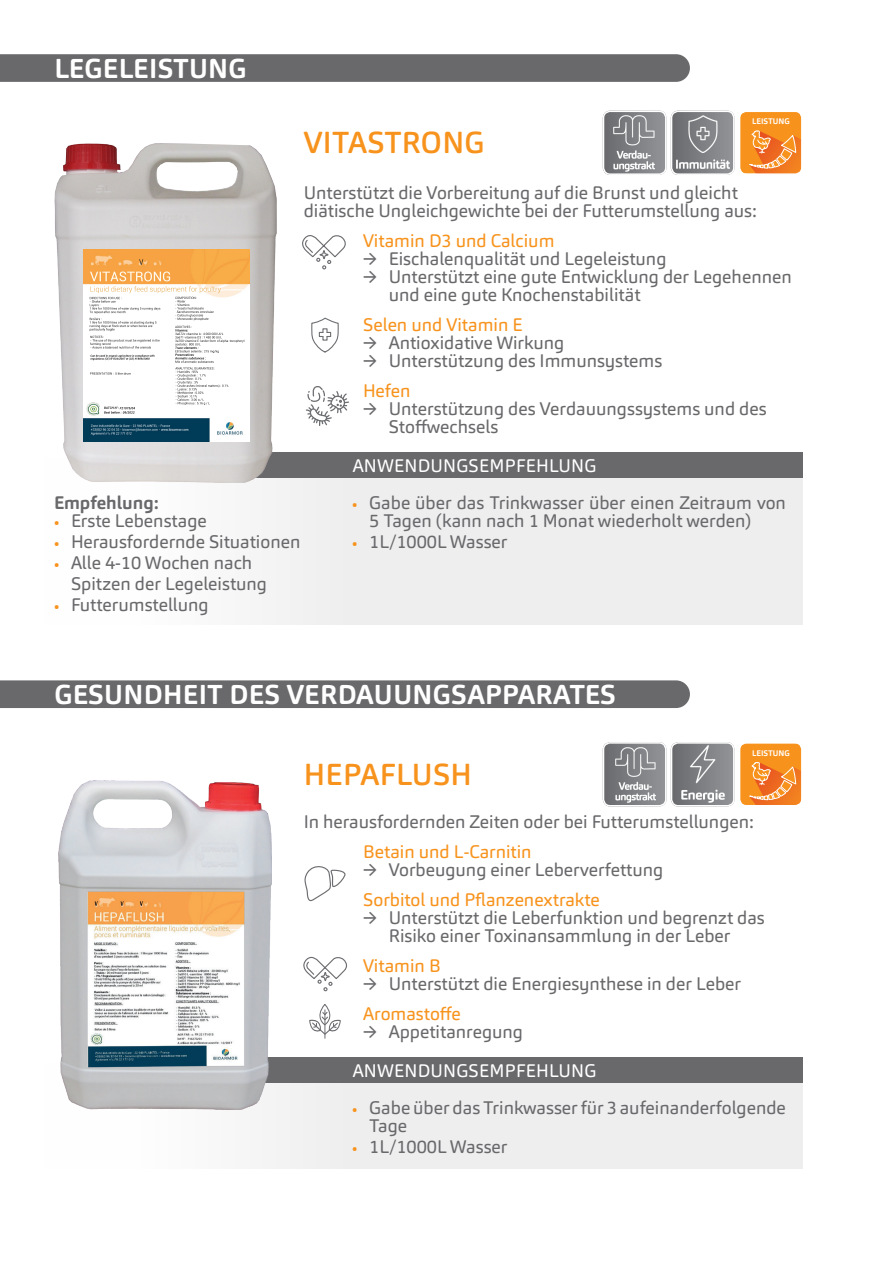
<style>
.page{position:relative;width:893px;height:1263px;background:#fff}
.page>*{position:absolute;margin:0;border:0;box-sizing:border-box;transform-origin:0 0}
.t1{font:500 30px "Carnas";letter-spacing:.01em;color:#f7931d}
.t2{font:700 27px "Carnas";letter-spacing:.01em;color:#fff}
.t3{font:18px/18px "Carnas";color:#69696c}
.t4{font:18px "Carnas";color:#f7931d}
.t5{font:18px "Carnas";letter-spacing:.01em;color:#fff}
.t6{font:700 18px "Carnas";color:#69696c}
.t7{font:700 7.95px "Carnas";color:#fff}
.s1{font-size:15px;color:#f7931d}
</style>
<div class="page">
<div style="left:0;top:680px;width:690px;height:28px;background:#69696c"></div>
<svg style="left:0;top:54px;width:690px;height:28px;background:#6b6b6e"></svg>
<svg style="left:311px;top:318px;width:28px;height:35px"></svg>
<div style="left:44px;top:1063px;width:759px;height:105px;background:#eeeeef"></div>
<div style="left:185px;top:1058px;width:618px;height:25px;background:#69696c"></div>
<img style="left:59px;top:781px;width:212px;height:329px">
<svg style="left:303px;top:956px;width:44px;height:35px"></svg>
<svg style="left:309px;top:1004px;width:32px;height:34px"></svg>
<svg style="left:304px;top:866px;width:42px;height:36px"></svg>
<svg style="left:603px;top:742px;width:199px;height:64px;background:#bf9c7b"></svg>
<div style="left:44px;top:457px;width:759px;height:168px;background:linear-gradient(to right,#fbfbfb,#e7e7e8)"></div>
<div style="left:185px;top:452px;width:618px;height:25px;background:#69696c"></div>
<img style="left:55px;top:143px;width:222px;height:340px">
<img style="left:84px;top:250px;width:165px;height:191px">
<svg style="left:139px;top:259px;width:4px;height:6px"></svg>
<svg style="left:86px;top:271px;width:158px;height:145px"></svg>
<svg style="left:302px;top:235px;width:44px;height:34px"></svg>
<svg style="left:306px;top:386px;width:43px;height:40px"></svg>
<svg style="left:603px;top:110px;width:199px;height:65px"></svg>
<img style="left:676px;top:116px;width:54px;height:52px">
<img style="left:614px;top:116px;width:40px;height:55px">
<img style="left:615px;top:747px;width:40px;height:55px">
<p class="t2" style="left:54px;top:52px;width:194px">LEGELEISTUNG</p>
<p class="t1" style="left:304px;top:123px;width:182px">VITASTRONG</p>
<p class="t7" style="left:752px;top:116px;width:39px">LEISTUNG</p>
<p class="t3" style="left:304px;top:183px;width:455px">Unterstützt die Vorbereitung auf die Brunst und gleicht diätische Ungleichgewichte bei der Futterumstellung aus:</p>
<p class="t4" style="left:363px;top:229px;width:193px">Vitamin D3 und Calcium</p>
<p class="t3" style="left:363px;top:249px;width:305px">→ Eischalenqualität und Legeleistung</p>
<p class="t3" style="left:389px;top:267px;width:405px;text-indent:-26px">→ Unterstützt eine gute Entwicklung der Legehennen und eine gute Knochenstabilität</p>
<p class="t4" style="left:363px;top:313px;width:161px">Selen und Vitamin E</p>
<p class="t3" style="left:363px;top:333px;width:203px">→ Antioxidative Wirkung</p>
<p class="t3" style="left:363px;top:351px;width:301px">→ Unterstützung des Immunsystems</p>
<p class="t4" style="left:363px;top:379px;width:49px">Hefen</p>
<p class="t3" style="left:389px;top:399px;width:379px;text-indent:-26px">→ Unterstützung des Verdauungssystems und des<br>Stoffwechsels</p>
<p class="t5" style="left:353px;top:454px;width:245px">ANWENDUNGSEMPFEHLUNG</p>
<p class="t6" style="left:54px;top:491px;width:106px">Empfehlung:</p>
<p class="t3" style="left:54px;top:511px;width:154px"><span class="s1">•</span> Erste Lebenstage</p>
<p class="t3" style="left:54px;top:532px;width:248px"><span class="s1">•</span> Herausfordernde Situationen</p>
<p class="t3" style="left:71px;top:552px;width:198px;line-height:21px;text-indent:-17px"><span class="s1">•</span> Alle 4-10 Wochen nach<br>Spitzen der Legeleistung</p>
<p class="t3" style="left:54px;top:595px;width:156px"><span class="s1">•</span> Futterumstellung</p>
<p class="t3" style="left:369px;top:493px;width:418px;text-indent:-17px"><span class="s1">•</span> Gabe über das Trinkwasser über einen Zeitraum von<br>5 Tagen (kann nach 1 Monat wiederholt werden)</p>
<p class="t3" style="left:352px;top:532px;width:157px"><span class="s1">•</span> 1L/1000L Wasser</p>
<p class="t2" style="left:54px;top:678px;width:563px">GESUNDHEIT DES VERDAUUNGSAPPARATES</p>
<p class="t1" style="left:304px;top:755px;width:170px">HEPAFLUSH</p>
<p class="t7" style="left:752px;top:748px;width:39px">LEISTUNG</p>
<p class="t3" style="left:304px;top:812px;width:452px">In herausfordernden Zeiten oder bei Futterumstellungen:</p>
<p class="t4" style="left:363px;top:840px;width:170px">Betain und L-Carnitin</p>
<p class="t3" style="left:363px;top:860px;width:302px">→ Vorbeugung einer Leberverfettung</p>
<p class="t4" style="left:363px;top:888px;width:238px">Sorbitol und Pflanzenextrakte</p>
<p class="t3" style="left:363px;top:908px;width:403px;text-align:center">→ Unterstützt die Leberfunktion und begrenzt das<br>Risiko einer Toxinansammlung in der Leber</p>
<p class="t4" style="left:363px;top:954px;width:79px">Vitamin B</p>
<p class="t3" style="left:363px;top:974px;width:379px">→ Unterstützt die Energiesynthese in der Leber</p>
<p class="t4" style="left:363px;top:1002px;width:99px">Aromastoffe</p>
<p class="t3" style="left:363px;top:1022px;width:161px">→ Appetitanregung</p>
<p class="t5" style="left:353px;top:1059px;width:245px">ANWENDUNGSEMPFEHLUNG</p>
<p class="t3" style="left:369px;top:1098px;width:418px;text-indent:-17px"><span class="s1">•</span> Gabe über das Trinkwasser für 3 aufeinanderfolgende<br>Tage</p>
<p class="t3" style="left:352px;top:1137px;width:157px"><span class="s1">•</span> 1L/1000L Wasser</p>
</div>
